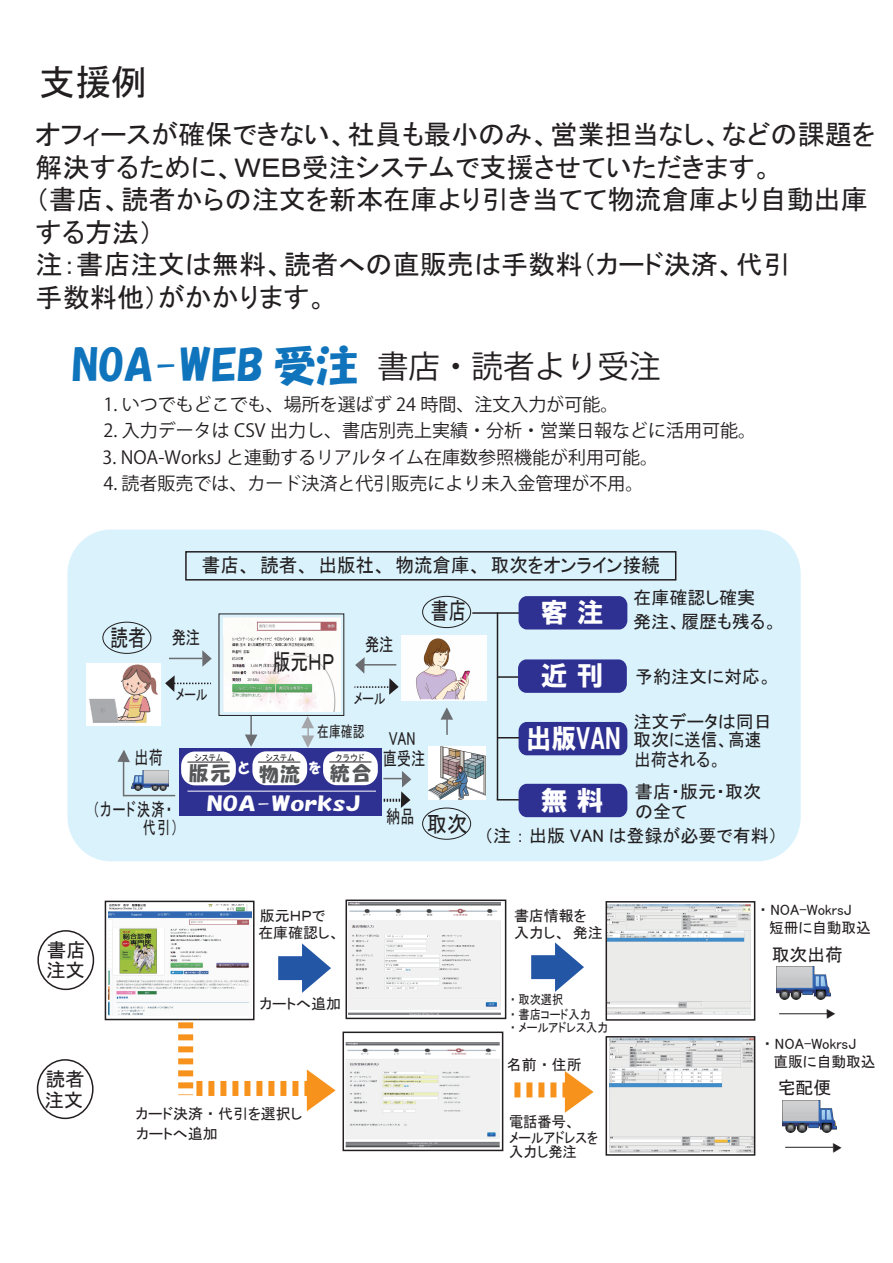
<style>
.page{position:relative;width:893px;height:1263px;background:#fff}
.page>*{position:absolute;margin:0;border:0;box-sizing:border-box;transform-origin:0 0}
.t1{font:42px "HGS Soei Kakupoptai";color:#1074bc}
.t2{font:40.35px "MS P Gothic";color:#f7931d;scale:1.26 1}
.t3{font:36px "MS P Gothic";color:#231f20}
.t4{font:31.5px "Koz Go Pro";color:#231f20}
.t5{font:27.15px/32.5px "MS P Gothic";color:#231f20}
.t6{font:27px "HGP Soei Kakugothic UB";color:#fff}
.t7{font:27px "HGP Soei Kakugothic UB";color:#fff;scale:.92 1}
.t8{font:23.25px "MS P Gothic";color:#231f20;scale:.76 1}
.t9{font:22.5px "MS P Gothic";color:#231f20;scale:.9 1}
.t10{font:19.5px "MS P Gothic";color:#231f20;scale:.95 1}
.t11{font:19.5px "MS P Gothic";color:#231f20}
.t12{font:19.35px "HGP Soei Kakupoptai";color:#fff;scale:1.3 1}
.t13{font:19.2px "HGP Soei Kakupoptai";color:#565759}
.t14{font:18.6px/20.2px "MS P Gothic";color:#231f20;text-align:center;scale:.76 1}
.t15{font:18.6px/18.8px "MS P Gothic";color:#231f20;scale:.7 1}
.t16{font:18px "Koz Go Pro";color:#231f20}
.t17{font:18px/23.9px "MS P Gothic";color:#231f20}
.t18{font:18px "MS P Gothic";color:#231f20;scale:.91 1}
.t19{font:17.85px "MS P Gothic";color:#231f20}
.t20{font:15.6px "MS P Gothic";color:#231f20;scale:.76 1}
.t21{font:15px/18.1px "MS P Gothic";color:#231f20}
.t22{font:15px/16px "MS P Gothic";color:#231f20;scale:.95 1}
.t23{font:14.85px "HGP Soei Kakupoptai";color:#fff;scale:.87 1}
.t24{font:12.9px/15px "MS P Gothic";color:#231f20;scale:.87 1}
.t25{font:9px "MS P Gothic";color:#231f20;scale:.87 1}
</style>
<div class="page">
<div style="left:67px;top:529px;width:734px;height:332px;background:#d9f2fc;border-radius:44px"></div>
<img style="left:223px;top:617px;width:117px;height:95px">
<div style="left:519px;top:722px;width:108px;height:33px;background:#2e3092;border-radius:9px"></div>
<svg style="left:498px;top:799px;width:21px;height:1px"></svg>
<svg style="left:498px;top:737px;width:21px;height:1px"></svg>
<hr style="left:472px;top:612px;width:47px;height:2px;background:#231f20">
<hr style="left:497px;top:676px;width:22px;height:2px;background:#231f20">
<div style="left:518px;top:659px;width:109px;height:34px;background:#2e3092;border-radius:9px"></div>
<div style="left:519px;top:784px;width:108px;height:33px;background:#2e3092;border-radius:9px"></div>
<div style="left:519px;top:596px;width:108px;height:33px;background:#2e3092;border-radius:9px"></div>
<hr style="left:497px;top:612px;width:1px;height:188px;background:#231f20">
<div style="left:179px;top:748px;width:202px;height:68px;background:#2e3092"></div>
<div style="left:252px;top:751px;width:55px;height:34px;background:#fff;border-radius:14px"></div>
<svg style="left:181px;top:751px;width:55px;height:34px;background:#e5e6f0"></svg>
<div style="left:323px;top:751px;width:55px;height:34px;background:#fff;border-radius:14px"></div>
<hr style="left:187px;top:762px;width:43px;height:1px;background:#231f20">
<hr style="left:258px;top:762px;width:42px;height:1px;background:#231f20">
<hr style="left:329px;top:761px;width:43px;height:1px;background:#231f20">
<svg style="left:354px;top:657px;width:45px;height:38px"></svg>
<hr style="left:362px;top:664px;width:34px;height:1px;background:#6c6d70">
<hr style="left:187px;top:791px;width:189px;height:1px;background:#fff">
<svg style="left:245px;top:734px;width:12px;height:13px"></svg>
<hr style="left:250px;top:716px;width:2px;height:21px;background:#6c6d70">
<svg style="left:383px;top:771px;width:28px;height:37px"></svg>
<svg style="left:165px;top:675px;width:46px;height:17px"></svg>
<hr style="left:169px;top:658px;width:33px;height:1px;background:#6c6d70">
<hr style="left:123px;top:795px;width:52px;height:1px;background:#6c6d70">
<hr style="left:123px;top:761px;width:1px;height:35px;background:#6c6d70">
<svg style="left:117px;top:750px;width:13px;height:12px"></svg>
<svg style="left:202px;top:650px;width:10px;height:17px"></svg>
<svg style="left:441px;top:707px;width:12px;height:28px"></svg>
<div style="left:102px;top:622px;width:49px;height:32px;border:1px solid #231f20;border-radius:50%"></div>
<div style="left:422px;top:596px;width:49px;height:32px;border:1px solid #231f20;border-radius:50%"></div>
<div style="left:422px;top:808px;width:49px;height:32px;border:1px solid #231f20;border-radius:50%"></div>
<svg style="left:301px;top:716px;width:13px;height:32px"></svg>
<img style="left:402px;top:636px;width:84px;height:65px">
<img style="left:429px;top:747px;width:57px;height:53px">
<img style="left:87px;top:663px;width:73px;height:63px">
<img style="left:131px;top:771px;width:38px;height:20px">
<img style="left:531px;top:942px;width:53px;height:50px">
<img style="left:278px;top:943px;width:53px;height:50px">
<hr style="left:779px;top:1013px;width:48px;height:1px;background:#231f20">
<div style="left:105px;top:901px;width:150px;height:119px;border:2px solid #231f20"></div>
<img style="left:108px;top:904px;width:143px;height:111px">
<img style="left:349px;top:903px;width:152px;height:112px">
<img style="left:609px;top:905px;width:141px;height:110px">
<img style="left:776px;top:967px;width:54px;height:32px">
<div style="left:185px;top:551px;width:491px;height:29px;border:2px solid #231f20"></div>
<div style="left:606px;top:901px;width:149px;height:120px;border:2px solid #231f20"></div>
<div style="left:346px;top:899px;width:160px;height:120px;border:2px solid #231f20"></div>
<img style="left:346px;top:1042px;width:158px;height:106px">
<img style="left:609px;top:1039px;width:143px;height:114px">
<div style="left:606px;top:1036px;width:149px;height:120px;border:2px solid #231f20"></div>
<div style="left:343px;top:1031px;width:160px;height:120px;border:2px solid #231f20"></div>
<hr style="left:785px;top:1147px;width:48px;height:1px;background:#231f20">
<img style="left:782px;top:1100px;width:54px;height:33px">
<div style="left:37px;top:930px;width:57px;height:60px;border:2px solid #231f20;border-radius:50%"></div>
<svg style="left:178px;top:1022px;width:132px;height:74px"></svg>
<div style="left:37px;top:1059px;width:57px;height:60px;border:2px solid #231f20;border-radius:50%"></div>
<svg style="left:514px;top:1082px;width:54px;height:15px"></svg>
<p class="t3" style="left:39px;top:64px;width:109px">支援例</p>
<p class="t5" style="left:36px;top:118px;width:841px">オフィースが確保できない、社員も最小のみ、営業担当なし、などの課題を解決するために、ＷＥＢ受注システムで支援させていただきます。<br>（書店、読者からの注文を新本在庫より引き当てて物流倉庫より自動出庫する方法）<br>注：書店注文は無料、読者への直販売は手数料（カード決済、代引<br>手数料他）がかかります。</p>
<p class="t1" style="left:72px;top:345px;width:287px">NOA-WEB 受注</p>
<p class="t4" style="left:377px;top:346px;width:285px">書店・読者より受注</p>
<p class="t16" style="left:103px;top:392px;width:517px">1. いつでもどこでも、場所を選ばず 24 時間、注文入力が可能。</p>
<p class="t16" style="left:103px;top:419px;width:654px">2. 入力データは CSV 出力し、書店別売上実績・分析・営業日報などに活用可能。</p>
<p class="t16" style="left:103px;top:446px;width:557px">3. NOA-WorksJ と連動するリアルタイム在庫数参照機能が利用可能。</p>
<p class="t16" style="left:103px;top:472px;width:542px">4. 読者販売では、カード決済と代引販売により未入金管理が不用。</p>
<p class="t10" style="left:202px;top:555px;width:483px">書店、読者、出版社、物流倉庫、取次をオンライン接続</p>
<p class="t8" style="left:111px;top:626px;width:48px">読者</p>
<p class="t14" style="left:172px;top:627px;width:39px">発注</p>
<p class="t20" style="left:176px;top:687px;width:43px">メール</p>
<p class="t8" style="left:273px;top:650px;width:83px">版元ＨＰ</p>
<p class="t14" style="left:365px;top:634px;width:39px">発注</p>
<p class="t20" style="left:354px;top:691px;width:43px">メール</p>
<p class="t8" style="left:431px;top:599px;width:48px">書店</p>
<p class="t14" style="left:135px;top:747px;width:39px">出荷</p>
<p class="t15" style="left:143px;top:799px;width:52px;text-indent:-50px">（カード決済・代引）</p>
<p class="t25" style="left:195px;top:753px;width:35px">システム</p>
<p class="t13" style="left:189px;top:764px;width:42px">版元</p>
<p class="t20" style="left:317px;top:724px;width:64px">在庫確認</p>
<p class="t25" style="left:336px;top:753px;width:34px">クラウド</p>
<p class="t25" style="left:266px;top:753px;width:35px">システム</p>
<p class="t13" style="left:259px;top:764px;width:42px">物流</p>
<p class="t13" style="left:330px;top:763px;width:42px">統合</p>
<p class="t23" style="left:239px;top:760px;width:14px">と</p>
<p class="t23" style="left:309px;top:760px;width:15px">を</p>
<p class="t12" style="left:207px;top:794px;width:119px">NOA-WorksJ</p>
<p class="t14" style="left:383px;top:728px;width:57px">VAN直受注</p>
<p class="t14" style="left:386px;top:806px;width:39px">納品</p>
<p class="t9" style="left:427px;top:813px;width:46px">取次</p>
<p class="t6" style="left:541px;top:599px;width:65px">客 注</p>
<p class="t6" style="left:541px;top:662px;width:65px">近 刊</p>
<p class="t7" style="left:527px;top:725px;width:104px">出版VAN</p>
<p class="t6" style="left:541px;top:787px;width:65px">無 料</p>
<p class="t17" style="left:633px;top:585px;width:146px">在庫確認し確実発注、履歴も残る。</p>
<p class="t17" style="left:635px;top:664px;width:139px">予約注文に対応。</p>
<p class="t17" style="left:633px;top:712px;width:140px;line-height:18.8px">注文データは同日取次に送信、高速</p>
<p class="t17" style="left:635px;top:780px;width:128px">書店・版元・取次</p>
<p class="t18" style="left:634px;top:750px;width:97px">出荷される。</p>
<p class="t17" style="left:635px;top:799px;width:54px">の全て</p>
<p class="t17" style="left:484px;top:824px;width:295px">（注：出版 VAN は登録が必要で有料）</p>
<p class="t11" style="left:47px;top:940px;width:41px">書店</p>
<p class="t11" style="left:46px;top:960px;width:40px">注文</p>
<p class="t11" style="left:46px;top:1069px;width:40px">読者</p>
<p class="t11" style="left:44px;top:1090px;width:40px">注文</p>
<p class="t21" style="left:260px;top:907px;width:67px">版元ＨＰで</p>
<p class="t21" style="left:258px;top:923px;width:83px">在庫確認し、</p>
<p class="t21" style="left:260px;top:995px;width:83px">カートへ追加</p>
<p class="t2" style="left:340px;top:1065px;width:42px;rotate:90deg">▲</p>
<p class="t21" style="left:136px;top:1103px;width:168px;line-height:20.2px">カード決済・代引を選択しカートへ追加</p>
<p class="t21" style="left:514px;top:906px;width:90px;line-height:17.7px">書店情報を入力し、発注</p>
<p class="t24" style="left:510px;top:992px;width:94px">・取次選択<br>・書店コード入力</p>
<p class="t24" style="left:510px;top:1020px;width:114px">・メールアドレス入力</p>
<p class="t21" style="left:507px;top:1055px;width:76px">名前・住所</p>
<p class="t2" style="left:598px;top:1066px;width:42px;rotate:90deg">▲</p>
<p class="t22" style="left:509px;top:1113px;width:95px">電話番号、<br>メールアドレスを</p>
<p class="t22" style="left:509px;top:1143px;width:73px">入力し発注</p>
<p class="t21" style="left:769px;top:900px;width:103px;text-indent:-10px">・ NOA-WokrsJ<br>短冊に自動取込</p>
<p class="t19" style="left:772px;top:945px;width:73px">取次出荷</p>
<p class="t21" style="left:774px;top:1034px;width:103px;text-indent:-10px">・ NOA-WokrsJ<br>直販に自動取込</p>
<p class="t19" style="left:778px;top:1079px;width:55px">宅配便</p>
</div>
